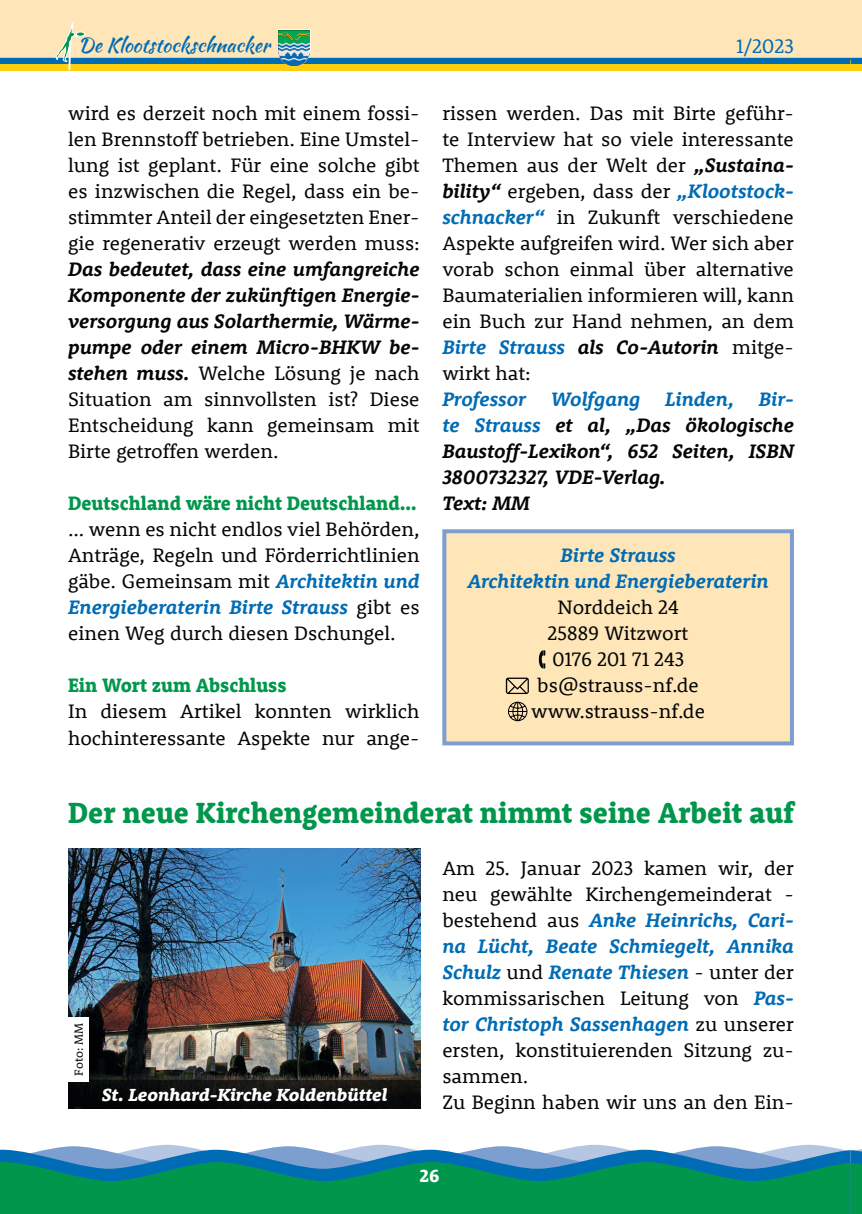
<style>
.page{position:relative;width:862px;height:1214px;background:#fff}
.page>*{position:absolute;margin:0;border:0;box-sizing:border-box;transform-origin:0 0}
.t1{font:800 30px "Rooney";color:#00974c;scale:.92 1}
.t2{font:20px/26px "Rooney";color:#040506;text-align:justify}
.t3{font:italic 700 20px/26px "Rooney";color:#040506;text-align:justify}
.t4{font:800 20px "Rooney";color:#00974c;scale:.92 1}
.t5{font:italic 700 20px/26px "Rooney";color:#006cb5;text-align:center}
.t6{font:20px "Kaushan Script";color:#006cb5}
.t7{font:20px "Rooney";color:#006cb5}
.t8{font:italic 800 18px "Rooney";color:#fff}
.t9{font:800 18px "Rooney";color:#fff}
.t10{font:12px "Rooney";letter-spacing:-.005em;color:#040506}
.s1{font-weight:400;font-style:normal}
.s2{font-weight:700;font-style:italic;color:#006cb5}
.s3{font-weight:700;font-style:italic}
.s4{color:#006cb5}
</style>
<div class="page">
<div style="left:851px;top:0;width:11px;height:70px;background:#fee6b9"></div>
<div style="left:0;top:0;width:851px;height:70px;background:#fee6b9"></div>
<div style="left:0;top:60px;width:850px;height:11px;background:#fece0f"></div>
<div style="left:0;top:58px;width:850px;height:6px;background:#006cb5"></div>
<div style="left:850px;top:60px;width:12px;height:11px;background:#fece0f"></div>
<div style="left:850px;top:58px;width:12px;height:6px;background:#006cb5"></div>
<svg style="left:51px;top:1146px;width:772px;height:3px"></svg>
<svg style="left:823px;top:1146px;width:39px;height:67px"></svg>
<svg style="left:0;top:1149px;width:850px;height:12px;background:#6d9fcf"></svg>
<svg style="left:0;top:1161px;width:850px;height:52px;background:#049062"></svg>
<svg style="left:278px;top:30px;width:1px;height:15px"></svg>
<svg style="left:278px;top:33px;width:32px;height:33px"></svg>
<svg style="left:56px;top:22px;width:29px;height:48px"></svg>
<img style="left:279px;top:30px;width:31px;height:35px">
<div style="left:444px;top:531px;width:348px;height:212px;background:#fee6b9"></div>
<div style="left:442px;top:529px;width:352px;height:216px;border:4px solid #7d9fcf"></div>
<svg style="left:539px;top:650px;width:6px;height:18px"></svg>
<svg style="left:506px;top:677px;width:23px;height:17px"></svg>
<svg style="left:508px;top:701px;width:20px;height:20px"></svg>
<img style="left:69px;top:848px;width:351px;height:260px">
<svg style="left:68px;top:1080px;width:352px;height:27px;background:#0d0e0e"></svg>
<div style="left:67px;top:1016px;width:22px;height:65px;background:#fff"></div>
<p class="t6" style="left:78px;top:31px;width:193px">De Klootstockschnacker</p>
<p class="t7" style="left:736px;top:33px;width:59px">1/2023</p>
<p class="t2" style="left:68px;top:100px;width:353px">wird es derzeit noch mit einem fossi&shy;len Brennstoff betrieben. Eine Umstel&shy;lung ist geplant. Für eine solche gibt es inzwischen die Regel, dass ein be&shy;stimmter Anteil der eingesetzten Ener&shy;gie regenerativ erzeugt werden muss:</p>
<p class="t3" style="left:68px;top:256px;width:353px">Das bedeutet, dass eine umfangreiche Komponente der zukünftigen Energie&shy;versorgung aus Solarthermie, Wärme&shy;pumpe oder einem Micro-BHKW be&shy;stehen muss. <span class="s1">Welche Lösung je nach Situation am sinnvollsten ist? Diese Entscheidung kann gemeinsam mit Birte getroffen werden.</span></p>
<p class="t4" style="left:68px;top:490px;width:381px">Deutschland wäre nicht Deutschland…</p>
<p class="t2" style="left:68px;top:516px;width:353px">… wenn es nicht endlos viel Behörden, Anträge, Regeln und Förderrichtlinien gäbe. Gemeinsam mit <span class="s2">Architektin und Energieberaterin Birte Strauss</span> gibt es einen Weg durch diesen Dschungel.</p>
<p class="t4" style="left:68px;top:672px;width:239px">Ein Wort zum Abschluss</p>
<p class="t2" style="left:68px;top:698px;width:353px">In diesem Artikel konnten wirklich hochinteressante Aspekte nur ange-</p>
<p class="t2" style="left:442px;top:100px;width:353px">rissen werden. Das mit Birte geführ&shy;te Interview hat so viele interessante Themen aus der Welt der <span class="s3">„Sustaina&shy;bility“</span> ergeben, dass der <span class="s2">„Klootstock&shy;schnacker“</span> in Zukunft verschiedene Aspekte aufgreifen wird. Wer sich aber vorab schon einmal über alternative Baumaterialien informieren will, kann ein Buch zur Hand nehmen, an dem <span class="s2">Birte Strauss</span> <span class="s3">als Co-Autorin</span> mitge&shy;wirkt hat:</p>
<p class="t3" style="left:442px;top:386px;width:353px;text-align:left"><span class="s4">Professor Wolfgang Linden, Bir&shy;te Strauss</span> et al, „Das ökologische<br>Baustoff-Lexikon“, 652 Seiten, ISBN<br>3800732327, VDE-Verlag.<br>Text: MM</p>
<p class="t5" style="left:467px;top:542px;width:303px">Birte Strauss<br>Architektin und Energieberaterin</p>
<p class="t2" style="left:531px;top:594px;width:175px;text-align:center">Norddeich 24<br>25889 Witzwort<br>0176 201 71 243 bs@strauss-nf.de www.strauss-nf.de</p>
<h1 class="t1" style="left:68px;top:792px;width:790px">Der neue Kirchengemeinderat nimmt seine Arbeit auf</h1>
<p class="t10" style="left:71px;top:1075px;width:54px;rotate:-90deg">Foto: MM</p>
<p class="t8" style="left:102px;top:1082px;width:287px">St. Leonhard-Kirche Koldenbüttel</p>
<p class="t2" style="left:442px;top:854px;width:353px;text-align:left">Am 25. Januar 2023 kamen wir, der neu gewählte Kirchengemeinderat - bestehend aus <span class="s2">Anke Heinrichs, Cari&shy;na Lücht, Beate Schmiegelt, Annika<br>Schulz</span> und <span class="s2">Renate Thiesen</span> - unter der kommissarischen Leitung von <span class="s2">Pas&shy;tor Christoph Sassenhagen</span> zu unserer ersten, konstituierenden Sitzung zu&shy;sammen.<br>Zu Beginn haben wir uns an den Ein-</p>
<p class="t9" style="left:420px;top:1164px;width:21px">26</p>
</div>
